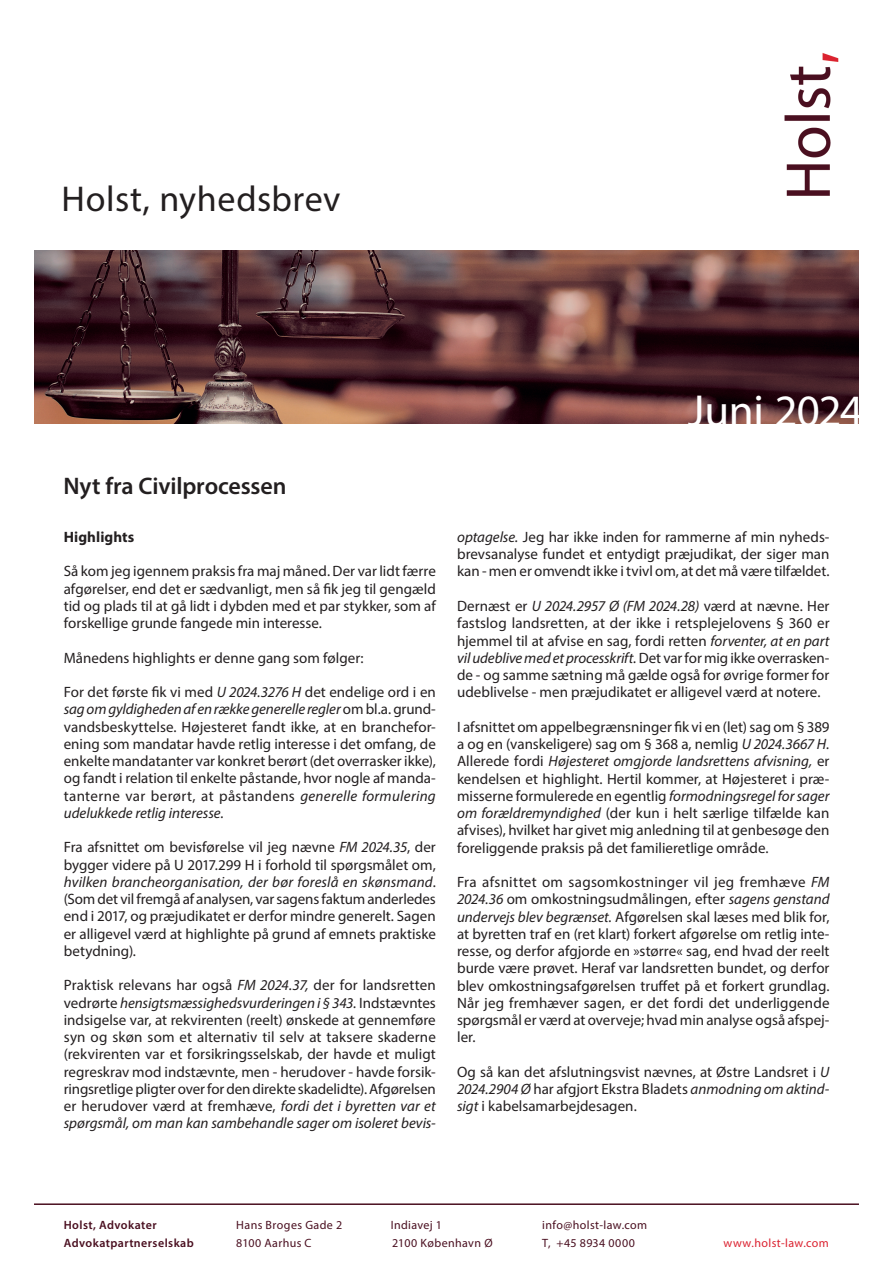
<style>
.page{position:relative;width:893px;height:1263px;background:#fff}
.page>*{position:absolute;margin:0;border:0;box-sizing:border-box;transform-origin:0 0}
.t1{font:45px "Myriad Pro";letter-spacing:-.01em;color:#fff}
.t2{font:36px "Myriad Pro";letter-spacing:.015em;color:#231f20}
.t3{font:600 24px "Myriad Pro";letter-spacing:-.005em;color:#231f20}
.t4{font:15px/17.2px "Myriad Pro";color:#231f20;text-align:justify}
.t5{font:700 15px "Myriad Pro";letter-spacing:.005em;color:#231f20}
.t6{font:12px "Myriad Pro";letter-spacing:.03em;color:#4a0f20}
.t7{font:600 12px "Myriad Pro";letter-spacing:.035em;color:#4a0f20}
.t8{font:12px "Myriad Pro";letter-spacing:.035em;color:#db2230}
.s1{font-style:italic}
</style>
<div class="page">
<img style="left:34px;top:251px;width:825px;height:172px">
<hr style="left:34px;top:1203px;width:825px;height:2px;background:#4a0f20">
<img style="left:785px;top:53px;width:54px;height:143px">
<h2 class="t2" style="left:62px;top:177px;width:280px">Holst, nyhedsbrev</h2>
<h3 class="t3" style="left:63px;top:470px;width:225px">Nyt fra Civilprocessen</h3>
<p class="t5" style="left:64px;top:527px;width:72px">Highlights</p>
<p class="t4" style="left:64px;top:562px;width:374px">Så kom jeg igennem praksis fra maj måned. Der var lidt færre afgørelser, end det er sædvanligt, men så fik jeg til gengæld tid og plads til at gå lidt i dybden med et par stykker, som af forskellige grunde fangede min interesse.</p>
<p class="t4" style="left:64px;top:649px;width:301px">Månedens highlights er denne gang som følger:</p>
<p class="t4" style="left:64px;top:683px;width:374px">For det første fik vi med <span class="s1">U 2024.3276 H</span> det endelige ord i en <span class="s1">sag om gyldigheden af en række generelle regler</span> om bl.a. grund&shy;vandsbeskyttelse. Højesteret fandt ikke, at en branchefor&shy;ening som mandatar havde retlig interesse i det omfang, de enkelte mandatanter var konkret berørt (det overrasker ikke), og fandt i relation til enkelte påstande, hvor nogle af manda&shy;tanterne var berørt, at påstandens <span class="s1">generelle formulering udelukkede retlig interesse.</span></p>
<p class="t4" style="left:64px;top:838px;width:374px">Fra afsnittet om bevisførelse vil jeg nævne <span class="s1">FM 2024.35</span>, der bygger videre på U 2017.299 H i forhold til spørgsmålet om, <span class="s1">hvilken brancheorganisation, der bør foreslå en skønsmand</span>. (Som det vil fremgå af analysen, var sagens faktum anderledes end i 2017, og præjudikatet er derfor mindre generelt. Sagen er alligevel værd at highlighte på grund af emnets praktiske betydning).</p>
<p class="t4" style="left:64px;top:976px;width:374px">Praktisk relevans har også <span class="s1">FM 2024.37,</span> der for landsretten vedrørte <span class="s1">hensigtsmæssighedsvurderingen i § 343.</span> Indstævntes indsigelse var, at rekvirenten (reelt) ønskede at gennemføre syn og skøn som et alternativ til selv at taksere skaderne (rekvirenten var et forsikringsselskab, der havde et muligt regreskrav mod indstævnte, men - herudover - havde forsik&shy;ringsretlige pligter over for den direkte skadelidte). Afgørelsen er herudover værd at fremhæve, <span class="s1">fordi det i byretten var et spørgsmål, om man kan sambehandle sager om isoleret bevis-</span></p>
<h1 class="t1" style="left:688px;top:383px;width:177px">Juni 2024</h1>
<p class="t4" style="left:457px;top:528px;width:374px"><span class="s1">optagelse.</span> Jeg har ikke inden for rammerne af min nyheds&shy;brevsanalyse fundet et entydigt præjudikat, der siger man kan - men er omvendt ikke i tvivl om, at det må være tilfældet.</p>
<p class="t4" style="left:457px;top:597px;width:374px">Dernæst er <span class="s1">U 2024.2957 Ø (FM 2024.28)</span> værd at nævne. Her fastslog landsretten, at der ikke i retsplejelovens § 360 er hjemmel til at afvise en sag, fordi retten <span class="s1">forventer, at en part vil udeblive med et processkrift.</span> Det var for mig ikke overrasken&shy;de - og samme sætning må gælde også for øvrige former for udeblivelse - men præjudikatet er alligevel værd at notere.</p>
<p class="t4" style="left:457px;top:718px;width:374px">I afsnittet om appelbegrænsninger fik vi en (let) sag om § 389 a og en (vanskeligere) sag om § 368 a, nemlig <span class="s1">U 2024.3667 H.<br></span>Allerede fordi <span class="s1">Højesteret omgjorde landsrettens afvisning,</span> er kendelsen et highlight. Hertil kommer, at Højesteret i præ&shy;misserne formulerede en egentlig <span class="s1">formodningsregel for sager om forældremyndighed</span> (der kun i helt særlige tilfælde kan afvises), hvilket har givet mig anledning til at genbesøge den foreliggende praksis på det familieretlige område.</p>
<p class="t4" style="left:457px;top:873px;width:374px">Fra afsnittet om sagsomkostninger vil jeg fremhæve <span class="s1">FM 2024.36</span> om omkostningsudmålingen, efter <span class="s1">sagens genstand undervejs blev begrænset.</span> Afgørelsen skal læses med blik for, at byretten traf en (ret klart) forkert afgørelse om retlig inte&shy;resse, og derfor afgjorde en »større« sag, end hvad der reelt burde være prøvet. Heraf var landsretten bundet, og derfor blev omkostningsafgørelsen truffet på et forkert grundlag.<br>Når jeg fremhæver sagen, er det fordi det underliggende spørgsmål er værd at overveje; hvad min analyse også afspej&shy;ler.</p>
<p class="t4" style="left:457px;top:1063px;width:374px">Og så kan det afslutningsvist nævnes, at Østre Landsret i <span class="s1">U 2024.2904 Ø</span> har afgjort Ekstra Bladets <span class="s1">anmodning om aktind&shy;sigt</span> i kabelsamarbejdesagen.</p>
<p class="t7" style="left:64px;top:1218px;width:94px">Holst, Advokater</p>
<p class="t6" style="left:236px;top:1218px;width:107px">Hans Broges Gade 2</p>
<p class="t6" style="left:391px;top:1218px;width:53px">Indiavej 1</p>
<p class="t6" style="left:542px;top:1218px;width:106px">info@holst-law.com</p>
<p class="t7" style="left:64px;top:1236px;width:132px">Advokatpartnerselskab</p>
<p class="t6" style="left:236px;top:1236px;width:77px">8100 Aarhus C</p>
<p class="t6" style="left:392px;top:1236px;width:102px">2100 København Ø</p>
<p class="t6" style="left:542px;top:1236px;width:94px">T, +45 8934 0000</p>
<p class="t8" style="left:723px;top:1236px;width:107px">www.holst-law.com</p>
</div>
